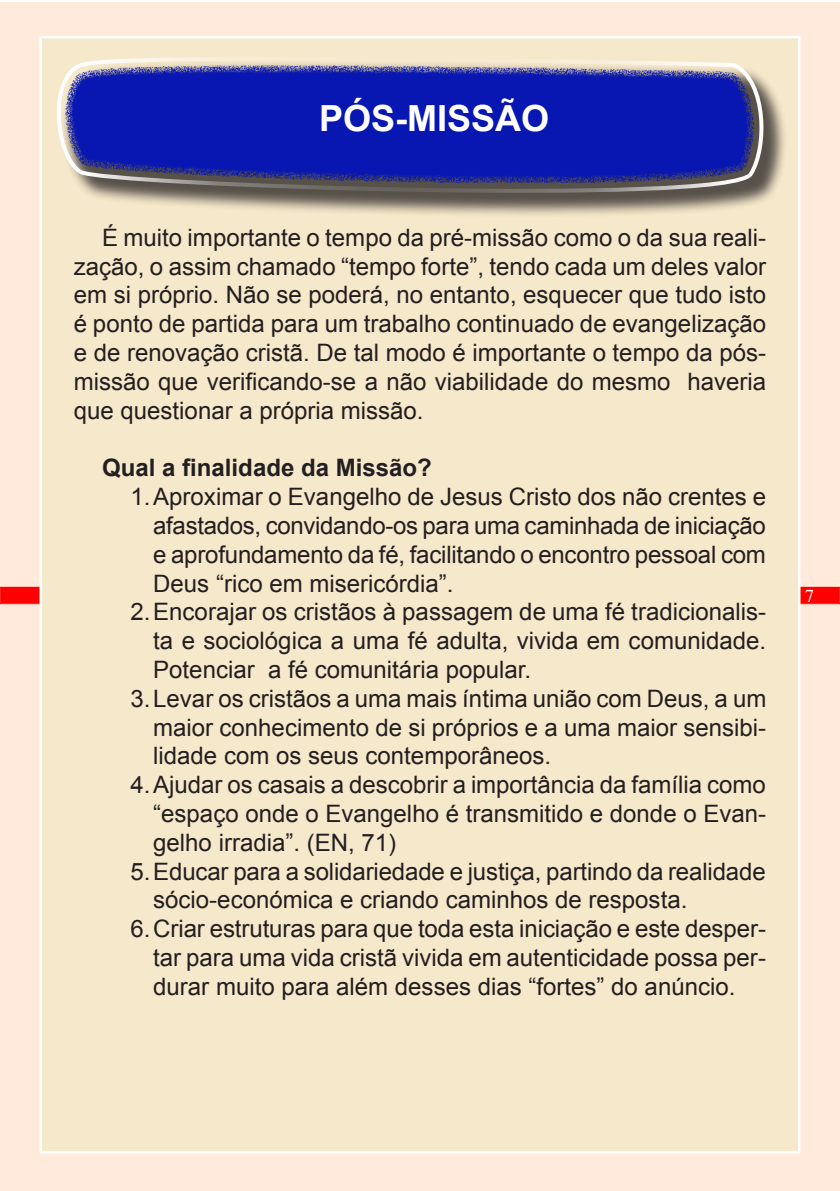
<style>
.page{position:relative;width:840px;height:1191px;background:#fff}
.page>*{position:absolute;margin:0;border:0;box-sizing:border-box;transform-origin:0 0}
.t1{font:700 36px "Arial";color:#fff}
.t2{font:24px/28.8px "Arial";color:#231f20;text-align:justify}
.t3{font:700 24px "Arial";color:#231f20}
.t4{font:18px "Times";color:#fff}
</style>
<div class="page">
<div style="left:0;top:2px;width:839px;height:1189px;background:#ffeadb"></div>
<svg style="left:0;top:586px;width:839px;height:18px"></svg>
<div style="left:1px;top:588px;width:837px;height:14px;border:1px solid #f00"></div>
<div style="left:39px;top:36px;width:761px;height:1117px;background:#f6e8ca;border:2px solid #fff"></div>
<div style="left:60px;top:60px;width:728px;height:157px;background:#231f20;opacity:.75"></div>
<svg style="left:56px;top:57px;width:709px;height:138px;background:#333ca7"></svg>
<p class="t1" style="left:319px;top:94px;width:232px">PÓS-MISSÃO</p>
<p class="t2" style="left:74px;top:223px;width:693px;text-indent:28px">É muito importante o tempo da pré-missão como o da sua reali&shy;zação, o assim chamado “tempo forte”, tendo cada um deles valor em si próprio. Não se poderá, no entanto, esquecer que tudo isto é ponto de partida para um trabalho continuado de evangelização e de renovação cristã. De tal modo é importante o tempo da pós&shy;missão que verificando-se a não viabilidade do mesmo haveria que questionar a própria missão.</p>
<p class="t3" style="left:102px;top:452px;width:331px">Qual a finalidade da Missão?</p>
<p class="t2" style="left:153px;top:482px;width:614px;text-indent:-23px">1.Aproximar o Evangelho de Jesus Cristo dos não crentes e afastados, convidando-os para uma caminhada de iniciação e aprofundamento da fé, facilitando o encontro pessoal com Deus “rico em misericórdia”.</p>
<p class="t2" style="left:153px;top:598px;width:614px;text-indent:-23px">2.Encorajar os cristãos à passagem de uma fé tradicionalis&shy;ta e sociológica a uma fé adulta, vivida em comunidade.<br>Potenciar a fé comunitária popular.</p>
<p class="t2" style="left:153px;top:684px;width:614px;text-indent:-23px">3.Levar os cristãos a uma mais íntima união com Deus, a um maior conhecimento de si próprios e a uma maior sensibi&shy;lidade com os seus contemporâneos.</p>
<p class="t2" style="left:153px;top:770px;width:614px;text-indent:-23px">4.Ajudar os casais a descobrir a importância da família como “espaço onde o Evangelho é transmitido e donde o Evan&shy;gelho irradia”. (EN, 71)</p>
<p class="t2" style="left:153px;top:857px;width:613px;text-indent:-23px">5.Educar para a solidariedade e justiça, partindo da realidade sócio-económica e criando caminhos de resposta.</p>
<p class="t2" style="left:153px;top:914px;width:614px;text-indent:-23px">6.Criar estruturas para que toda esta iniciação e este desper&shy;tar para uma vida cristã vivida em autenticidade possa per&shy;durar muito para além desses dias “fortes” do anúncio.</p>
<p class="t4" style="left:804px;top:579px;width:10px">7</p>
</div>
